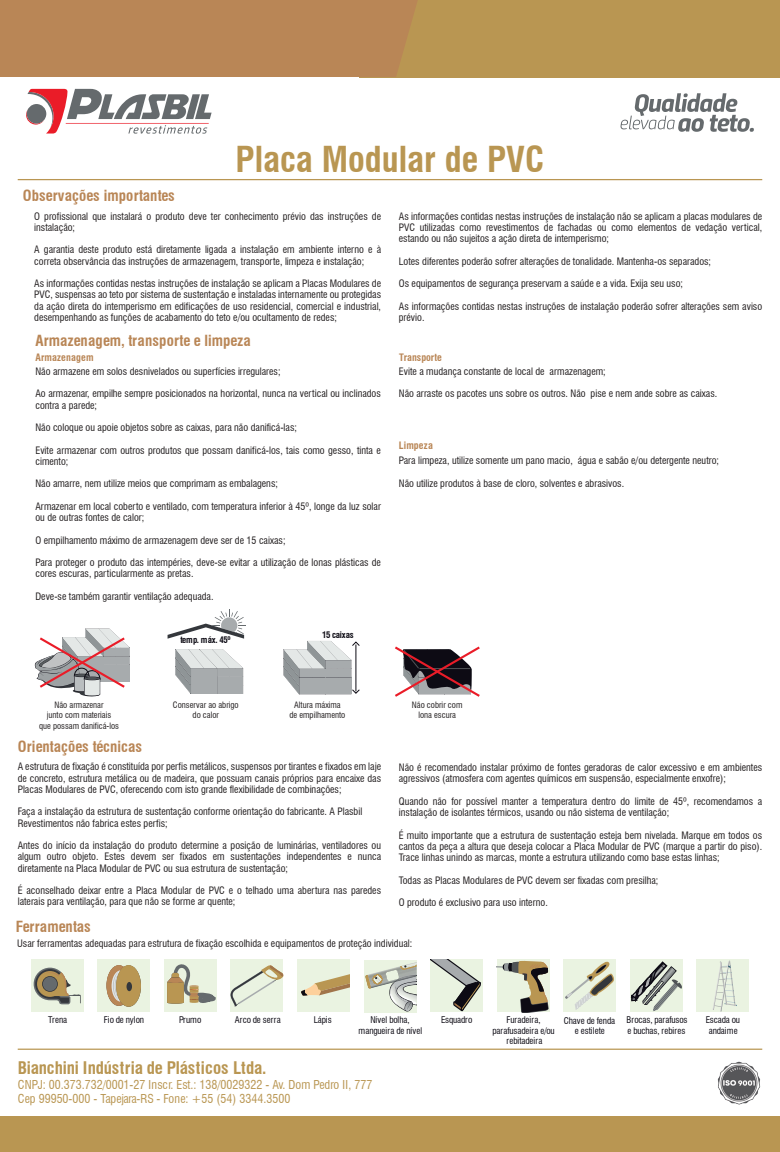
<style>
.page{position:relative;width:780px;height:1152px;background:#fff}
.page>*{position:absolute;margin:0;border:0;box-sizing:border-box;transform-origin:0 0}
.t1{font:700 condensed 34.88px "Swiss 721 BT";color:#b99652}
.t2{font:700 condensed 17px "Swiss 721 BT";letter-spacing:-.005em;color:#b99652}
.t3{font:700 condensed 15px "Swiss 721 BT";letter-spacing:.01em;color:#b98656}
.t4{font:condensed 12px/14px "Swiss 721 BT";color:#b99652}
.t5{font:condensed 10px/11.2px "Swiss 721 BT";color:#231f20}
.t6{font:700 condensed 10px "Swiss 721 BT";letter-spacing:.005em;color:#b98656}
.t7{font:condensed 9px/11px "Swiss 721 BT";color:#0d0b14;text-align:center}
.t8{font:condensed 9px "Swiss 721 BT";letter-spacing:-.025em;color:#0d0b14}
.t9{font:700 condensed 8.75px "Swiss 721 BT";letter-spacing:-.04em;color:#0d0b14}
.t10{font:condensed 8.5px/10.2px "Swiss 721 BT";color:#231f20;text-align:center}
</style>
<div class="page">
<div style="left:359px;top:0;width:421px;height:77px;background:#b99652"></div>
<div style="left:0;top:0;width:418px;height:77px;background:#b98656"></div>
<div style="left:0;top:1116px;width:780px;height:36px;background:#b99652"></div>
<svg style="left:26px;top:89px;width:185px;height:45px"></svg>
<hr style="left:66px;top:123px;width:143px;height:1px;background:#ea1c28">
<div style="left:27px;top:104px;width:19px;height:20px;background:#656a6d;border-radius:50%"></div>
<svg style="left:620px;top:93px;width:133px;height:39px"></svg>
<hr style="left:18px;top:179px;width:744px;height:1px;background:#b99652">
<hr style="left:18px;top:1048px;width:744px;height:1px;background:#b99652">
<svg style="left:34px;top:628px;width:96px;height:68px"></svg>
<svg style="left:167px;top:609px;width:79px;height:85px"></svg>
<svg style="left:283px;top:641px;width:77px;height:53px"></svg>
<svg style="left:395px;top:646px;width:85px;height:51px"></svg>
<svg style="left:430px;top:959px;width:53px;height:53px;background:#bec4b8"></svg>
<div style="left:496px;top:959px;width:53px;height:53px;background:#eaf3e1"></div>
<svg style="left:496px;top:961px;width:53px;height:51px"></svg>
<div style="left:31px;top:959px;width:53px;height:53px;background:#eaf3e1"></div>
<svg style="left:34px;top:967px;width:47px;height:37px"></svg>
<div style="left:230px;top:959px;width:53px;height:53px;background:#eaf3e1"></div>
<svg style="left:230px;top:965px;width:54px;height:42px"></svg>
<div style="left:297px;top:959px;width:53px;height:53px;background:#eaf3e1"></div>
<svg style="left:301px;top:974px;width:49px;height:22px"></svg>
<div style="left:164px;top:959px;width:53px;height:53px;background:#eaf3e1"></div>
<svg style="left:167px;top:964px;width:48px;height:40px"></svg>
<div style="left:563px;top:959px;width:53px;height:53px;background:#eaf3e1"></div>
<svg style="left:565px;top:961px;width:49px;height:49px"></svg>
<svg style="left:630px;top:959px;width:52px;height:52px;background:#bac1b5"></svg>
<div style="left:363px;top:959px;width:53px;height:53px;background:#eaf3e1"></div>
<svg style="left:365px;top:962px;width:52px;height:49px"></svg>
<div style="left:97px;top:959px;width:53px;height:53px;background:#eaf3e1"></div>
<svg style="left:116px;top:965px;width:25px;height:41px"></svg>
<svg style="left:106px;top:965px;width:34px;height:40px"></svg>
<div style="left:126px;top:982px;width:6px;height:9px;background:#34373c;border-radius:50%"></div>
<div style="left:696px;top:959px;width:53px;height:53px;background:#eaf3e1"></div>
<svg style="left:713px;top:960px;width:24px;height:51px"></svg>
<img style="left:717px;top:1061px;width:44px;height:44px">
<h1 class="t1" style="left:236px;top:138px;width:310px">Placa Modular de PVC</h1>
<h3 class="t3" style="left:23px;top:186px;width:154px">Observações importantes</h3>
<p class="t5" style="left:34px;top:210px;width:348px">O profissional que instalará o produto deve ter conhecimento prévio das instruções de instalação;</p>
<p class="t5" style="left:34px;top:244px;width:348px">A garantia deste produto está diretamente ligada a instalação em ambiente interno e à correta observância das instruções de armazenagem, transporte, limpeza e instalação;</p>
<p class="t5" style="left:34px;top:278px;width:348px;text-align:justify">As informações contidas nestas instruções de instalação se aplicam a Placas Modulares de PVC, suspensas ao teto por sistema de sustentação e instaladas internamente ou protegidas da ação direta do intemperismo em edificações de uso residencial, comercial e industrial, desempenhando as funções de acabamento do teto e/ou ocultamento de redes;</p>
<p class="t5" style="left:399px;top:210px;width:365px;text-align:justify">As informações contidas nestas instruções de instalação não se aplicam a placas modulares de PVC utilizadas como revestimentos de fachadas ou como elementos de vedação vertical, estando ou não sujeitos a ação direta de intemperismo;</p>
<p class="t5" style="left:399px;top:255px;width:314px">Lotes diferentes poderão sofrer alterações de tonalidade. Mantenha-os separados;</p>
<p class="t5" style="left:399px;top:278px;width:286px">Os equipamentos de segurança preservam a saúde e a vida. Exija seu uso;</p>
<p class="t5" style="left:399px;top:300px;width:365px">As informações contidas nestas instruções de instalação poderão sofrer alterações sem aviso prévio.</p>
<h3 class="t3" style="left:35px;top:331px;width:217px">Armazenagem, transporte e limpeza</h3>
<p class="t6" style="left:35px;top:351px;width:60px">Armazenagem</p>
<p class="t6" style="left:399px;top:351px;width:44px">Transporte</p>
<p class="t5" style="left:35px;top:365px;width:246px">Não armazene em solos desnivelados ou superfícies irregulares;</p>
<p class="t5" style="left:35px;top:388px;width:347px">Ao armazenar, empilhe sempre posicionados na horizontal, nunca na vertical ou inclinados contra a parede;</p>
<p class="t5" style="left:35px;top:422px;width:263px">Não coloque ou apoie objetos sobre as caixas, para não danificá-las;</p>
<p class="t5" style="left:35px;top:444px;width:347px">Evite armazenar com outros produtos que possam danificá-los, tais como gesso, tinta e cimento;</p>
<p class="t5" style="left:35px;top:478px;width:244px">Não amarre, nem utilize meios que comprimam as embalagens;</p>
<p class="t5" style="left:35px;top:500px;width:347px">Armazenar em local coberto e ventilado, com temperatura inferior à 45º, longe da luz solar ou de outras fontes de calor;</p>
<p class="t5" style="left:35px;top:534px;width:251px">O empilhamento máximo de armazenagem deve ser de 15 caixas;</p>
<p class="t5" style="left:35px;top:557px;width:347px">Para proteger o produto das intempéries, deve-se evitar a utilização de lonas plásticas de cores escuras, particularmente as pretas.</p>
<p class="t5" style="left:35px;top:590px;width:180px">Deve-se também garantir ventilação adequada.</p>
<p class="t9" style="left:180px;top:634px;width:52px">temp. máx. 45º</p>
<p class="t9" style="left:322px;top:629px;width:33px">15 caixas</p>
<p class="t5" style="left:399px;top:365px;width:208px">Evite a mudança constante de local de armazenagem;</p>
<p class="t5" style="left:399px;top:388px;width:320px">Não arraste os pacotes uns sobre os outros. Não pise e nem ande sobre as caixas.</p>
<p class="t6" style="left:399px;top:439px;width:36px">Limpeza</p>
<p class="t5" style="left:399px;top:455px;width:321px">Para limpeza, utilize somente um pano macio, água e sabão e/ou detergente neutro;</p>
<p class="t5" style="left:399px;top:477px;width:227px">Não utilize produtos à base de cloro, solventes e abrasivos.</p>
<p class="t10" style="left:39px;top:700px;width:81px">Não armazenar<br>junto com materiais<br>que possam danificá-los</p>
<p class="t10" style="left:173px;top:700px;width:67px">Conservar ao abrigo do calor</p>
<p class="t10" style="left:289px;top:700px;width:57px">Altura máxima de empilhamento</p>
<p class="t10" style="left:412px;top:700px;width:52px">Não cobrir com lona escura</p>
<h3 class="t3" style="left:18px;top:737px;width:126px">Orientações técnicas</h3>
<p class="t5" style="left:18px;top:761px;width:365px;text-align:justify">A estrutura de fixação é constituída por perfis metálicos, suspensos por tirantes e fixados em laje de concreto, estrutura metálica ou de madeira, que possuam canais próprios para encaixe das Placas Modulares de PVC, oferecendo com isto grande flexibilidade de combinações;</p>
<p class="t5" style="left:18px;top:806px;width:346px">Faça a instalação da estrutura de sustentação conforme orientação do fabricante. A Plasbil<br>Revestimentos não fabrica estes perfis;</p>
<p class="t5" style="left:18px;top:839px;width:365px;text-align:justify">Antes do início da instalação do produto determine a posição de luminárias, ventiladores ou algum outro objeto. Estes devem ser fixados em sustentações independentes e nunca diretamente na Placa Modular de PVC ou sua estrutura de sustentação;</p>
<p class="t5" style="left:18px;top:884px;width:365px">É aconselhado deixar entre a Placa Modular de PVC e o telhado uma abertura nas paredes laterais para ventilação, para que não se forme ar quente;</p>
<p class="t5" style="left:399px;top:762px;width:365px">Não é recomendado instalar próximo de fontes geradoras de calor excessivo e em ambientes agressivos (atmosfera com agentes químicos em suspensão, especialmente enxofre);</p>
<p class="t5" style="left:399px;top:795px;width:365px">Quando não for possível manter a temperatura dentro do limite de 45º, recomendamos a instalação de isolantes térmicos, usando ou não sistema de ventilação;</p>
<p class="t5" style="left:399px;top:829px;width:365px;text-align:justify">É muito importante que a estrutura de sustentação esteja bem nivelada. Marque em todos os cantos da peça a altura que deseja colocar a Placa Modular de PVC (marque a partir do piso).<br>Trace linhas unindo as marcas, monte a estrutura utilizando como base estas linhas;</p>
<p class="t5" style="left:399px;top:874px;width:261px">Todas as Placas Modulares de PVC devem ser fixadas com presilha;</p>
<p class="t5" style="left:399px;top:897px;width:150px">O produto é exclusivo para uso interno.</p>
<h3 class="t3" style="left:16px;top:917px;width:76px">Ferramentas</h3>
<p class="t5" style="left:17px;top:938px;width:396px">Usar ferramentas adequadas para estrutura de fixação escolhida e equipamentos de proteção individual:</p>
<p class="t7" style="left:48px;top:1014px;width:21px">Trena</p>
<p class="t7" style="left:179px;top:1014px;width:24px">Prumo</p>
<p class="t7" style="left:235px;top:1014px;width:48px">Arco de serra</p>
<p class="t7" style="left:314px;top:1014px;width:20px">Lápis</p>
<p class="t7" style="left:564px;top:1015px;width:53px;line-height:10px">Chave de fenda e estilete</p>
<p class="t7" style="left:626px;top:1014px;width:63px;text-align:left">Brocas, parafusos e buchas, rebires</p>
<p class="t7" style="left:358px;top:1014px;width:65px">Nível bolha, mangueira de nível</p>
<p class="t7" style="left:104px;top:1014px;width:42px">Fio de nylon</p>
<p class="t7" style="left:705px;top:1014px;width:36px">Escada ou andaime</p>
<p class="t8" style="left:441px;top:1014px;width:33px">Esquadro</p>
<p class="t7" style="left:492px;top:1014px;width:64px">Furadeira, parafusadeira e/ou</p>
<p class="t7" style="left:506px;top:1035px;width:38px">rebitadeira</p>
<h2 class="t2" style="left:18px;top:1058px;width:250px">Bianchini Indústria de Plásticos Ltda.</h2>
<p class="t4" style="left:18px;top:1078px;width:356px">CNPJ: 00.373.732/0001-27 Inscr. Est.: 138/0029322 - Av. Dom Pedro II, 777<br>Cep 99950-000 - Tapejara-RS - Fone: +55 (54) 3344.3500</p>
</div>
